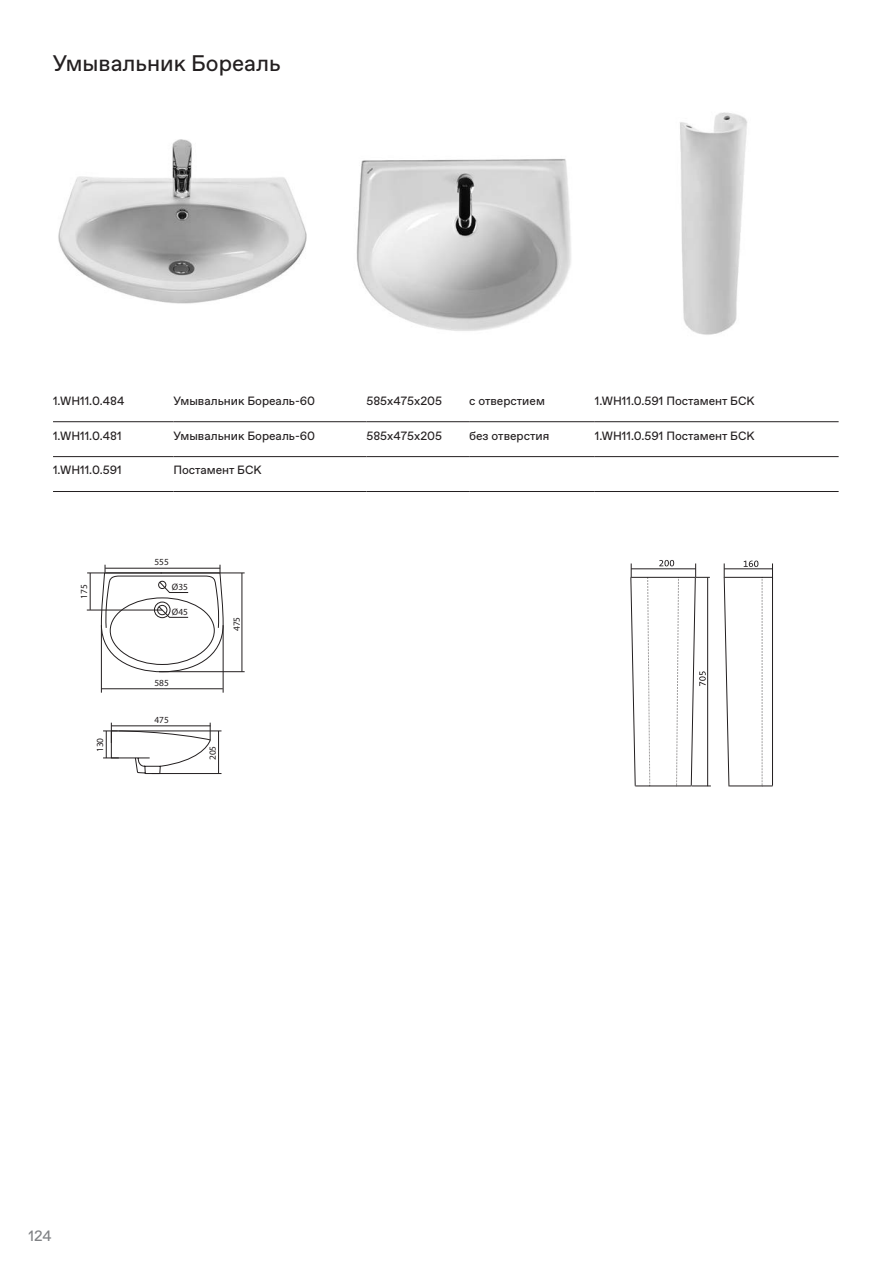
<style>
.page{position:relative;width:891px;height:1261px;background:#fff}
.page>*{position:absolute;margin:0;border:0;box-sizing:border-box;transform-origin:0 0}
.t1{font:22.5px "Favorit Pro";color:#231f20}
.t2{font:15px "Favorit Pro";color:#808285}
.t3{font:12px "Favorit Pro";color:#231f20}
.t4{font:9.3px "Myriad Pro";color:#231f20}
</style>
<div class="page">
<img style="left:58px;top:139px;width:249px;height:165px">
<hr style="left:53px;top:421px;width:120px;height:1px;background:#231f20">
<hr style="left:173px;top:421px;width:193px;height:1px;background:#231f20">
<hr style="left:366px;top:421px;width:103px;height:1px;background:#231f20">
<hr style="left:469px;top:421px;width:125px;height:1px;background:#231f20">
<hr style="left:594px;top:421px;width:244px;height:1px;background:#231f20">
<hr style="left:53px;top:456px;width:120px;height:1px;background:#231f20">
<hr style="left:173px;top:456px;width:193px;height:1px;background:#231f20">
<hr style="left:366px;top:456px;width:103px;height:1px;background:#231f20">
<hr style="left:469px;top:456px;width:125px;height:1px;background:#231f20">
<hr style="left:594px;top:456px;width:244px;height:1px;background:#231f20">
<hr style="left:53px;top:491px;width:120px;height:1px;background:#231f20">
<hr style="left:173px;top:491px;width:193px;height:1px;background:#231f20">
<hr style="left:366px;top:491px;width:103px;height:1px;background:#231f20">
<hr style="left:469px;top:491px;width:125px;height:1px;background:#231f20">
<hr style="left:594px;top:491px;width:244px;height:1px;background:#231f20">
<img style="left:356px;top:159px;width:215px;height:172px">
<hr style="left:724px;top:577px;width:48px;height:1px;background:#231f20">
<hr style="left:772px;top:577px;width:1px;height:208px;background:#231f20">
<hr style="left:729px;top:785px;width:43px;height:1px;background:#231f20">
<svg style="left:771px;top:563px;width:2px;height:15px"></svg>
<svg style="left:761px;top:577px;width:1px;height:209px"></svg>
<svg style="left:723px;top:563px;width:6px;height:223px"></svg>
<hr style="left:631px;top:577px;width:63px;height:1px;background:#231f20">
<hr style="left:635px;top:785px;width:55px;height:1px;background:#231f20">
<svg style="left:676px;top:577px;width:2px;height:209px"></svg>
<svg style="left:647px;top:577px;width:3px;height:209px"></svg>
<hr style="left:631px;top:568px;width:64px;height:1px;background:#231f20">
<hr style="left:724px;top:568px;width:48px;height:1px;background:#231f20">
<svg style="left:630px;top:563px;width:5px;height:223px"></svg>
<svg style="left:659px;top:560px;width:15px;height:6px"></svg>
<svg style="left:743px;top:560px;width:15px;height:7px"></svg>
<svg style="left:690px;top:563px;width:20px;height:223px"></svg>
<img style="left:680px;top:112px;width:68px;height:223px">
<hr style="left:159px;top:671px;width:85px;height:1px;background:#231f20">
<hr style="left:161px;top:572px;width:83px;height:1px;background:#231f20">
<hr style="left:241px;top:573px;width:1px;height:98px;background:#231f20">
<hr style="left:101px;top:625px;width:1px;height:67px;background:#231f20">
<hr style="left:223px;top:625px;width:1px;height:67px;background:#231f20">
<hr style="left:101px;top:688px;width:122px;height:1px;background:#231f20">
<hr style="left:87px;top:572px;width:75px;height:1px;background:#231f20">
<hr style="left:90px;top:573px;width:1px;height:36px;background:#231f20">
<hr style="left:87px;top:609px;width:75px;height:1px;background:#231f20">
<hr style="left:218px;top:730px;width:1px;height:43px;background:#231f20">
<hr style="left:152px;top:773px;width:69px;height:1px;background:#231f20">
<hr style="left:118px;top:730px;width:103px;height:1px;background:#231f20">
<svg style="left:103px;top:722px;width:108px;height:52px"></svg>
<svg style="left:101px;top:564px;width:123px;height:108px"></svg>
<h1 class="t1" style="left:53px;top:48px;width:229px">Умывальник Бореаль</h1>
<p class="t3" style="left:53px;top:392px;width:73px">1.WH11.0.484</p>
<p class="t3" style="left:173px;top:392px;width:143px">Умывальник Бореаль-60</p>
<p class="t3" style="left:366px;top:392px;width:77px">585х475х205</p>
<p class="t3" style="left:469px;top:392px;width:77px">с отверстием</p>
<p class="t3" style="left:594px;top:392px;width:161px">1.WH11.0.591 Постамент БСК</p>
<p class="t3" style="left:53px;top:427px;width:70px">1.WH11.0.481</p>
<p class="t3" style="left:173px;top:427px;width:143px">Умывальник Бореаль-60</p>
<p class="t3" style="left:366px;top:427px;width:77px">585х475х205</p>
<p class="t3" style="left:469px;top:427px;width:82px">без отверстия</p>
<p class="t3" style="left:594px;top:427px;width:161px">1.WH11.0.591 Постамент БСК</p>
<p class="t3" style="left:53px;top:462px;width:70px">1.WH11.0.591</p>
<p class="t3" style="left:173px;top:462px;width:90px">Постамент БСК</p>
<p class="t4" style="left:78px;top:599px;width:16px;rotate:-90deg">175</p>
<p class="t4" style="left:94px;top:752px;width:16px;rotate:-90deg">130</p>
<p class="t4" style="left:154px;top:555px;width:16px">555</p>
<p class="t4" style="left:172px;top:581px;width:18px">Ø35</p>
<p class="t4" style="left:172px;top:605px;width:18px">Ø45</p>
<p class="t4" style="left:154px;top:676px;width:16px">585</p>
<p class="t4" style="left:154px;top:713px;width:16px">475</p>
<p class="t4" style="left:231px;top:631px;width:16px;rotate:-90deg">475</p>
<p class="t4" style="left:207px;top:760px;width:16px;rotate:-90deg">205</p>
<p class="t2" style="left:28px;top:1225px;width:25px">124</p>
</div>
